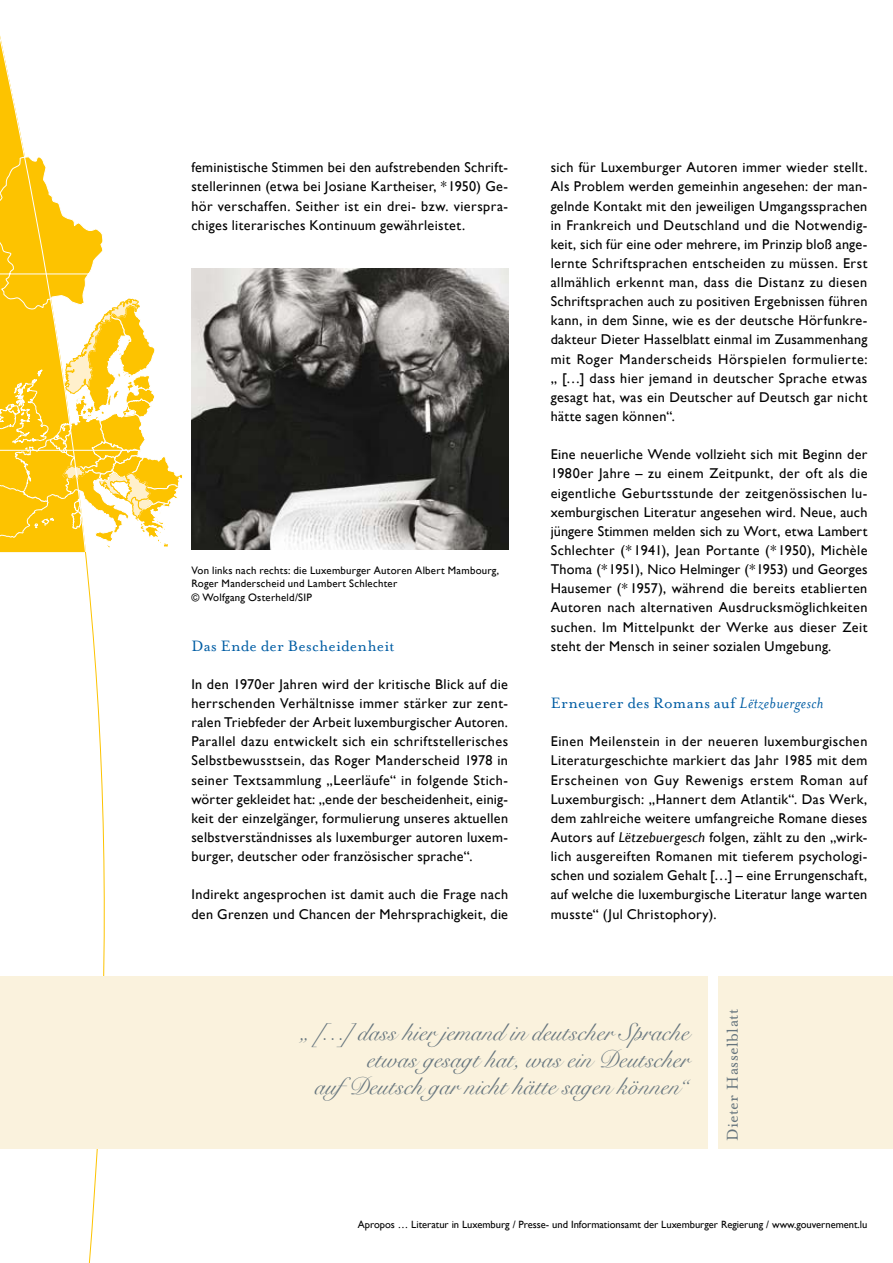
<style>
.page{position:relative;width:893px;height:1263px;background:#fff}
.page>*{position:absolute;margin:0;border:0;box-sizing:border-box;transform-origin:0 0}
.t1{font:24px/27px "Snell Roundhand";letter-spacing:.01em;color:#66757e;text-align:right}
.t2{font:18px "Mrs Eaves Roman";letter-spacing:.02em;color:#66757e}
.t3{font:17.25px "Mrs Eaves Roman";letter-spacing:.02em;color:#005da4}
.t4{font:14.1px/19.2px "Gill Sans";letter-spacing:.025em;color:#000;text-align:justify}
.t5{font:10.8px/13.5px "Gill Sans";letter-spacing:.02em;color:#000}
.t6{font:10.5px "Gill Sans";color:#000}
.s1{font-family:"Mrs Eaves";font-style:italic}
.s2{font-style:italic}
</style>
<div class="page">
<svg style="left:0;top:547px;width:124px;height:716px"></svg>
<svg style="left:86px;top:229px;width:96px;height:318px"></svg>
<hr style="left:0;top:450px;width:170px;height:1px;background:#fff">
<svg style="left:0;top:36px;width:86px;height:516px"></svg>
<div style="left:0;top:976px;width:893px;height:172px;background:#faf2dd"></div>
<div style="left:708px;top:976px;width:10px;height:172px;background:#fff"></div>
<img style="left:191px;top:268px;width:317px;height:282px">
<p class="t4" style="left:191px;top:158px;width:318px">feministische Stimmen bei den aufstrebenden Schrift&shy;stellerinnen (etwa bei Josiane Kartheiser, *1950) Ge&shy;hör verschaffen. Seither ist ein drei- bzw. vierspra&shy;chiges literarisches Kontinuum gewährleistet.</p>
<p class="t5" style="left:191px;top:563px;width:309px">Von links nach rechts: die Luxemburger Autoren Albert Mambourg,<br>Roger Manderscheid und Lambert Schlechter<br>© Wolfgang Osterheld/SIP</p>
<p class="t3" style="left:191px;top:636px;width:205px">Das Ende der Bescheidenheit</p>
<p class="t4" style="left:191px;top:674px;width:318px">In den 1970er Jahren wird der kritische Blick auf die herrschenden Verhältnisse immer stärker zur zent&shy;ralen Triebfeder der Arbeit luxemburgischer Autoren.<br>Parallel dazu entwickelt sich ein schriftstellerisches Selbstbewusstsein, das Roger Manderscheid 1978 in seiner Textsammlung „Leerläufe“ in folgende Stich&shy;wörter gekleidet hat: „ende der bescheidenheit, einig&shy;keit der einzelgänger, formulierung unseres aktuellen selbstverständnisses als luxemburger autoren luxem&shy;burger, deutscher oder französischer sprache“.</p>
<p class="t4" style="left:191px;top:885px;width:318px">Indirekt angesprochen ist damit auch die Frage nach den Grenzen und Chancen der Mehrsprachigkeit, die</p>
<p class="t4" style="left:551px;top:158px;width:318px">sich für Luxemburger Autoren immer wieder stellt.<br>Als Problem werden gemeinhin angesehen: der man&shy;gelnde Kontakt mit den jeweiligen Umgangssprachen in Frankreich und Deutschland und die Notwendig&shy;keit, sich für eine oder mehrere, im Prinzip bloß ange&shy;lernte Schriftsprachen entscheiden zu müssen. Erst allmählich erkennt man, dass die Distanz zu diesen Schriftsprachen auch zu positiven Ergebnissen führen kann, in dem Sinne, wie es der deutsche Hörfunkre&shy;dakteur Dieter Hasselblatt einmal im Zusammenhang mit Roger Manderscheids Hörspielen formulierte: „ […] dass hier jemand in deutscher Sprache etwas gesagt hat, was ein Deutscher auf Deutsch gar nicht hätte sagen können“.</p>
<p class="t4" style="left:551px;top:445px;width:318px">Eine neuerliche Wende vollzieht sich mit Beginn der 1980er Jahre – zu einem Zeitpunkt, der oft als die eigentliche Geburtsstunde der zeitgenössischen lu&shy;xemburgischen Literatur angesehen wird. Neue, auch jüngere Stimmen melden sich zu Wort, etwa Lambert Schlechter (* 1941), Jean Portante (*1950), Michèle Thoma (*1951), Nico Helminger (*1953) und Georges Hausemer (* 1957), während die bereits etablierten Autoren nach alternativen Ausdrucksmöglichkeiten suchen. Im Mittelpunkt der Werke aus dieser Zeit steht der Mensch in seiner sozialen Umgebung.</p>
<p class="t3" style="left:551px;top:693px;width:274px">Erneuerer des Romans auf <span class="s1">Lëtzebuergesch</span></p>
<p class="t4" style="left:551px;top:732px;width:318px">Einen Meilenstein in der neueren luxemburgischen Literaturgeschichte markiert das Jahr 1985 mit dem Erscheinen von Guy Rewenigs erstem Roman auf Luxemburgisch: „Hannert dem Atlantik“. Das Werk, dem zahlreiche weitere umfangreiche Romane dieses Autors auf <span class="s2">Lëtzebuergesch</span> folgen, zählt zu den „wirk&shy;lich ausgereiften Romanen mit tieferem psychologi&shy;schen und sozialem Gehalt […] – eine Errungenschaft, auf welche die luxemburgische Literatur lange warten musste“ (Jul Christophory).</p>
<h1 class="t1" style="left:300px;top:1019px;width:391px">„ […] dass hier jemand in deutscher Sprache etwas gesagt hat, was ein Deutscher aufDeutsch gar nicht hätte sagen können“</h1>
<p class="t2" style="left:722px;top:1141px;width:134px;rotate:-90deg">Dieter Hasselblatt</p>
<p class="t6" style="left:358px;top:1218px;width:511px">Apropos … Literatur in Luxemburg / Presse- und Informationsamt der Luxemburger Regierung / www.gouvernement.lu</p>
</div>
